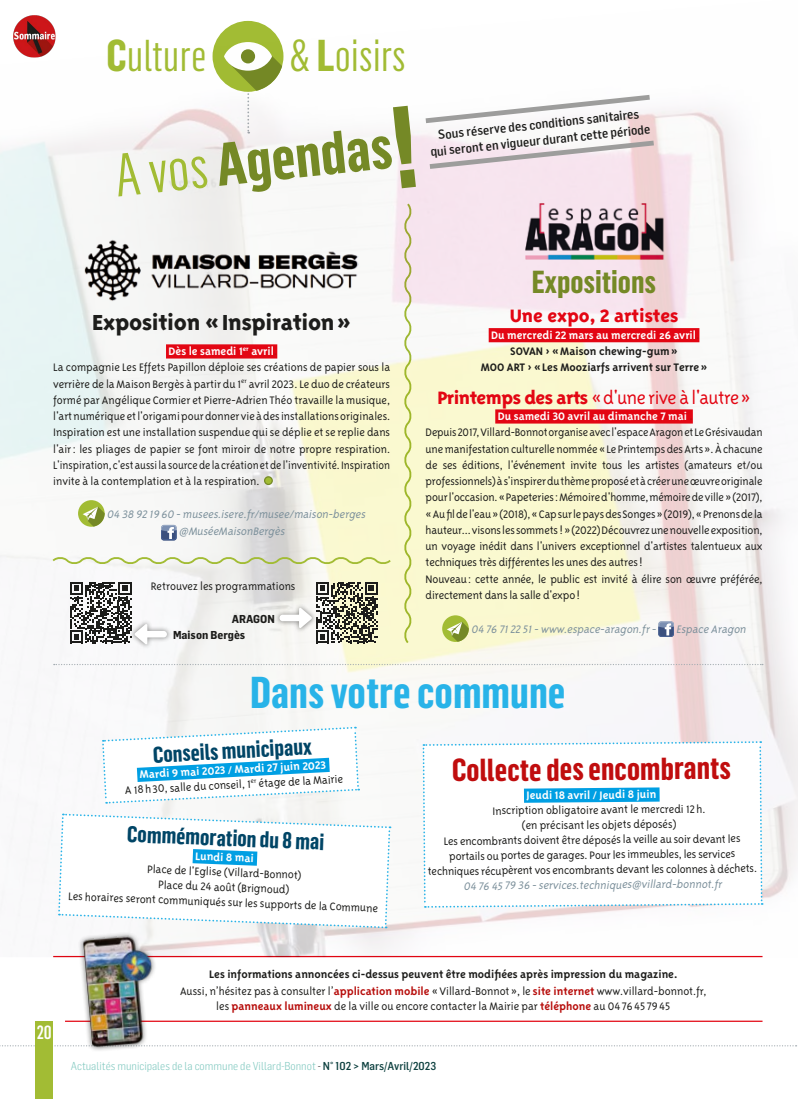
<style>
.page{position:relative;width:798px;height:1099px;background:#fff}
.page>*{position:absolute;margin:0;border:0;box-sizing:border-box;transform-origin:0 0}
.t1{font:700 59.25px "Flama Condensed";color:#758926}
.t2{font:700 43.75px "Flama Condensed";color:#28b3e8}
.t3{font:43.75px "Flama Condensed";color:#a2bc34}
.t4{font:700 31.25px "Flama Condensed";color:#c00d0e}
.t5{font:700 31.25px "Flama Condensed";color:#758926}
.t6{font:800 25px "Triplex Sans OT";letter-spacing:-.01em;color:#1d1d1b}
.t7{font:700 22.5px "Flama Condensed";color:#004566}
.t8{font:300 20.62px "Triplex Sans OT";letter-spacing:-.025em;color:#e30613}
.t9{font:800 20.62px "Triplex Sans OT";color:#e30613}
.t10{font:500 18.75px "Flama Condensed";color:#fff}
.t11{font:500 12.75px/16.1px "Flama Semicondensed";color:#1d1d1b;text-align:center}
.t12{font:300 12.5px/16.2px "Triplex Sans OT";letter-spacing:-.01em;color:#1d1d1b;text-align:center}
.t13{font:700 12.5px/16.2px "Triplex Sans OT";color:#1d1d1b;text-align:center}
.t14{font:italic 300 12.5px/17.5px "Triplex Sans OT";color:#7c909b}
.t15{font:700 12.5px "Triplex Sans OT";color:#fff}
.t16{font:300 11.25px "Flama Semicondensed";color:#7dc7be}
.t17{font:700 11.25px/16.2px "Flama Semicondensed";color:#1d1d1b}
.s1{font-weight:700}
.s2{font-weight:400;color:#a2bc34}
.s3{font-size:114px}
.s4{font-weight:700;color:#fff}
.s5{font-weight:700;color:#c00d0e}
.s6{color:#fff}
.s7{color:#c00d0e}
.s8{font-weight:800}
.s9{font-weight:700;color:#009fe3}
.s10{color:#009fe3}
.s11{font-weight:300}
.s12{color:#b70e0c}
.s13{font-weight:700;color:#b70e0c}
.s14{color:#1d1d1b}
.s15{font-weight:500;color:#0e4140}
</style>
<div class="page">
<svg style="left:0;top:1045px;width:796px;height:1px"></svg>
<div style="left:35px;top:1021px;width:18px;height:77px;background:#a2bc34"></div>
<hr style="left:65px;top:1020px;width:697px;height:1px;background:#e30613">
<div style="left:78px;top:931px;width:79px;height:121px;background:#1d1d1b;opacity:.5"></div>
<img style="left:83px;top:957px;width:82px;height:91px">
<img style="left:0;top:20px;width:797px;height:937px">
<div style="left:53px;top:227px;width:337px;height:85px;background:linear-gradient(to right,#eef2f1,#faf9f7)"></div>
<img style="left:85px;top:238px;width:273px;height:63px">
<img style="left:498px;top:195px;width:187px;height:71px">
<svg style="left:54px;top:664px;width:708px;height:1px"></svg>
<svg style="left:101px;top:726px;width:259px;height:78px"></svg>
<div style="left:166px;top:344px;width:111px;height:14px;background:#e30613"></div>
<div style="left:264px;top:477px;width:8px;height:7px;background:#a2bc34;border-radius:50%"></div>
<div style="left:264px;top:476px;width:9px;height:9px;border:1px solid #758926;border-radius:50%"></div>
<div style="left:488px;top:328px;width:211px;height:14px;background:#e30613"></div>
<div style="left:495px;top:409px;width:197px;height:14px;background:#e30613"></div>
<div style="left:274px;top:602px;width:43px;height:31px;background:#1d1d1b;opacity:.5"></div>
<svg style="left:279px;top:581px;width:98px;height:62px"></svg>
<div style="left:129px;top:619px;width:43px;height:30px;background:#1d1d1b;opacity:.5"></div>
<svg style="left:70px;top:581px;width:97px;height:63px"></svg>
<svg style="left:50px;top:554px;width:342px;height:12px"></svg>
<svg style="left:420px;top:92px;width:234px;height:34px"></svg>
<svg style="left:424px;top:138px;width:234px;height:34px"></svg>
<svg style="left:421px;top:740px;width:342px;height:168px"></svg>
<svg style="left:57px;top:812px;width:334px;height:117px"></svg>
<div style="left:78px;top:500px;width:27px;height:26px;background:#a2bc34;border-radius:50%"></div>
<svg style="left:83px;top:506px;width:22px;height:20px"></svg>
<svg style="left:161px;top:525px;width:16px;height:15px"></svg>
<div style="left:442px;top:615px;width:26px;height:27px;background:#a2bc34;border-radius:50%"></div>
<svg style="left:446px;top:622px;width:22px;height:19px"></svg>
<svg style="left:658px;top:621px;width:15px;height:16px"></svg>
<img style="left:13px;top:15px;width:43px;height:43px">
<h2 class="t3" style="left:106px;top:28px;width:101px"><span class="s1">C</span>ulture</h2>
<h2 class="t3" style="left:289px;top:28px;width:117px">&amp; <span class="s1">L</span>oisirs</h2>
<h1 class="t1" style="left:110px;top:138px;width:305px;rotate:-6deg"><span class="s2">A vos</span> Agendas<span class="s3">!</span></h1>
<p class="t11" style="left:428px;top:127px;width:222px;rotate:-6deg">Sous réserve des conditions sanitaires qui seront en vigueur durant cette période</p>
<h3 class="t6" style="left:92px;top:308px;width:260px">Exposition «Inspiration»</h3>
<p class="t12" style="left:53px;top:343px;width:338px;text-align:left;text-indent:115px"><span class="s4">Dès le samedi 1</span><sup>er</sup> <span class="s4">avril</span><span class="s5">.<br></span>La compagnie Les Effets Papillon déploie ses créations de papier sous la verrière de la Maison Bergès à partir du 1<sup>er</sup> avril 2023. Le duo de créateurs formé par Angélique Cormier et Pierre-Adrien Théo travaille la musique, l'art numérique et l'origami pour donner vie à des installations originales.<br>Inspiration est une installation suspendue qui se déplie et se replie dans l'air: les pliages de papier se font miroir de notre propre respiration.<br>L'inspiration, c'est aussi la source de la création et de l'inventivité. Inspiration invite à la contemplation et à la respiration.</p>
<p class="t14" style="left:179px;top:505px;width:190px;text-indent:-72px">04 38 92 19 60 -musees.isere.fr/musee/maison-berges @MuséeMaisonBergès</p>
<p class="t12" style="left:151px;top:577px;width:146px">Retrouvez les programmations</p>
<p class="t17" style="left:173px;top:610px;width:103px;text-indent:59px">ARAGON<br>Maison Bergès</p>
<h3 class="t5" style="left:531px;top:262px;width:126px">Expositions</h3>
<h3 class="t9" style="left:509px;top:304px;width:170px">Une expo, 2 artistes</h3>
<p class="t13" style="left:480px;top:327px;width:228px"><span class="s6">Du mercredi 22 mars au mercredi 26 avril</span><span class="s7">.<br></span>SOVAN &gt; «Maison chewing-gum»<br>MOO ART &gt; «Les Mooziarfs arrivent sur Terre»</p>
<h3 class="t8" style="left:437px;top:386px;width:315px"><span class="s8">Printemps des arts</span> «d'une rive à l'autre»</h3>
<p class="t12" style="left:425px;top:408px;width:338px;text-align:left;text-indent:72px"><span class="s4">Du samedi 30 avril au dimanche 7 mai</span> <span class="s5">.<br></span>Depuis 2017, Villard-Bonnot organise avec l'espace Aragon et Le Grésivaudan une manifestation culturelle nommée «Le Printemps des Arts». À chacune de ses éditions, l'événement invite tous les artistes (amateurs et/ou professionnels) à s'inspirer du thème proposé et à créer une œuvre originale pour l'occasion. «Papeteries: Mémoire d'homme, mémoire de ville» (2017), «Au fil de l'eau» (2018), «Cap sur le pays des Songes» (2019), «Prenons de la hauteur… visons les sommets!» (2022) Découvrez une nouvelle exposition, un voyage inédit dans l'univers exceptionnel d'artistes talentueux aux techniques très différentes les unes des autres!<br>Nouveau: cette année, le public est invité à élire son œuvre préférée, directement dans la salle d'expo!</p>
<p class="t14" style="left:471px;top:620px;width:189px">04 76 7122 51-www.espace-aragon.fr-</p>
<p class="t14" style="left:676px;top:620px;width:73px">Espace Aragon</p>
<h2 class="t2" style="left:250px;top:664px;width:316px">Dans votre commune</h2>
<h3 class="t7" style="left:152px;top:740px;width:160px;rotate:-3deg">Conseils municipaux</h3>
<p class="t12" style="left:124px;top:767px;width:220px;line-height:15px;rotate:-3deg"><span class="s4">Mardi 9 mai 2023 / Mardi 27 juin 2023</span><span class="s9">.<br></span>A 18 h 30, salle du conseil, 1<sup>er</sup> étage de la Mairie</p>
<h3 class="t7" style="left:127px;top:820px;width:199px;rotate:2deg">Commémoration du 8 mai</h3>
<p class="t12" style="left:70px;top:844px;width:311px;line-height:15px;rotate:2deg"><span class="s4">Lundi 8 mai</span><span class="s9">.<br></span>Place de l'Eglise (Villard-Bonnot)<br>Place du 24 août (Brignoud)<br>Les horaires seront communiqués sur les supports de la Commune</p>
<h3 class="t4" style="left:451px;top:751px;width:280px;rotate:-1deg">Collecte des encombrants</h3>
<p class="t15" style="left:526px;top:789px;width:134px;rotate:-1deg">Jeudi 18 avril / Jeudi 8 juin<span class="s10">.</span></p>
<p class="t12" style="left:492px;top:803px;width:214px;rotate:-1deg">Inscription obligatoire avant le mercredi 12 h.</p>
<p class="t12" style="left:521px;top:818px;width:156px;rotate:-1deg">(en précisant les objets déposés)</p>
<p class="t12" style="left:443px;top:834px;width:298px;rotate:-1deg">Les encombrants doivent être déposés la veille au soir devant les</p>
<p class="t12" style="left:449px;top:849px;width:287px;rotate:-1deg">portails ou portes de garages. Pour les immeubles, les services</p>
<p class="t12" style="left:427px;top:864px;width:330px;rotate:-1deg">techniques récupèrent vos encombrants devant les colonnes à déchets.</p>
<p class="t14" style="left:463px;top:878px;width:260px;rotate:-1deg">04 76 45 79 36 - services.techniques@villard-bonnot.fr</p>
<h3 class="t10" style="left:37px;top:1020px;width:16px">20</h3>
<p class="t13" style="left:180px;top:965px;width:527px;line-height:17.2px">Les informations annoncées ci-dessus peuvent être modifiées après impression du magazine.<br><span class="s11">Aussi, n’hésitez pas à consulter l’</span><span class="s12">application mobile</span> <span class="s11">«Villard-Bonnot », le</span> <span class="s12">site internet</span> <span class="s11">www.villard-bonnot.fr,</span></p>
<p class="t12" style="left:216px;top:998px;width:455px">les <span class="s13">panneaux lumineux</span> de la ville ou encore contacter la Mairie par <span class="s13">téléphone</span> au 04 76 45 79 45</p>
<p class="t16" style="left:71px;top:1059px;width:366px">Actualités municipales de la commune de Villard-Bonnot <span class="s14">-</span> <span class="s15">N° 102 &gt; Mars/Avril/2023</span></p>
</div>
